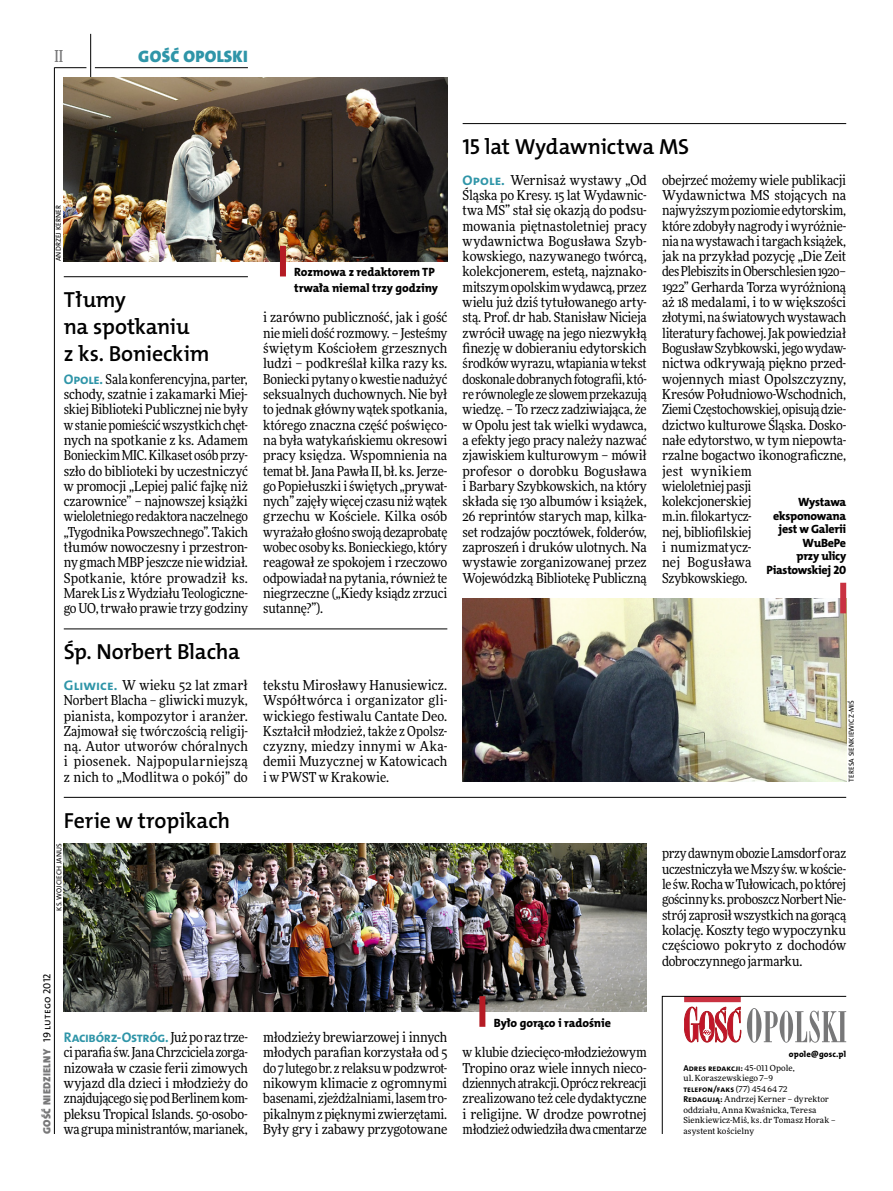
<style>
.page{position:relative;width:893px;height:1191px;background:#fff}
.page>*{position:absolute;margin:0;border:0;box-sizing:border-box;transform-origin:0 0}
.t1{font:21.9px/26.7px "The Mix HP6 Se Bld";letter-spacing:-.01em;color:#000}
.t2{font:16.65px "The Mix HP9 Blk";letter-spacing:.02em;color:#2f95a8}
.t3{font:500 16.5px "Freeday Narrow";color:#777778;scale:.9 1}
.t4{font:13.95px "The Mix HP7 Bld";letter-spacing:-.025em;color:#2f95a8}
.t5{font:13.65px/15.3px "Freeday Narrow News";letter-spacing:-.01em;color:#000;text-align:justify}
.t6{font:12px/13.5px "The Mix HP8 Ex Bld";letter-spacing:-.02em;color:#000}
.t7{font:10.5px "The Mix HP9 Blk";letter-spacing:.025em;color:#777778}
.t8{font:8.55px "The Mix HP7 Bld";letter-spacing:.005em;color:#000}
.t9{font:8.55px "The Mix HP8 Ex Bld";letter-spacing:.015em;color:#000}
.t10{font:8.4px/10.5px "Freeday News";letter-spacing:.01em;color:#000}
.t11{font:7.2px "The Mix HP5 Plain";letter-spacing:.015em;color:#000}
.s1{font-family:"The Mix HP7 Bld";font-size:13.95px;color:#2f95a8}
.s2{font-family:"The Mix HP5 Plain";color:#000}
.s3{font-family:"Freeday Narrow News";font-size:13.65px;color:#000}
.s4{font-family:"Freeday News";font-size:8.4px}
.s5{font-family:"The Mix HP7 Bld";font-size:8.55px}
</style>
<div class="page">
<hr style="left:54px;top:67px;width:1px;height:1067px;background:#000">
<hr style="left:90px;top:34px;width:1px;height:43px;background:#000">
<hr style="left:54px;top:67px;width:32px;height:1px;background:#000">
<hr style="left:95px;top:67px;width:153px;height:1px;background:#000">
<hr style="left:64px;top:797px;width:782px;height:1px;background:#000">
<hr style="left:64px;top:628px;width:383px;height:1px;background:#000">
<img style="left:64px;top:77px;width:383px;height:184px">
<img style="left:463px;top:598px;width:383px;height:184px">
<img style="left:64px;top:843px;width:583px;height:168px">
<div style="left:280px;top:246px;width:6px;height:30px;background:#b51b24"></div>
<div style="left:479px;top:996px;width:6px;height:30px;background:#b51b24"></div>
<hr style="left:463px;top:123px;width:383px;height:1px;background:#000">
<svg style="left:662px;top:996px;width:185px;height:138px"></svg>
<hr style="left:64px;top:276px;width:184px;height:1px;background:#000">
<div style="left:840px;top:583px;width:6px;height:30px;background:#c93241"></div>
<p class="t3" style="left:54px;top:46px;width:11px">II</p>
<p class="t2" style="left:138px;top:46px;width:111px">GOŚĆ OPOLSKI</p>
<p class="t11" style="left:54px;top:261px;width:57px;rotate:-90deg">Andrzej Kerner</p>
<h1 class="t1" style="left:64px;top:286px;width:147px">Tłumy<br>na spotkaniu<br>z ks. Bonieckim</h1>
<p class="t5" style="left:64px;top:371px;width:186px"><span class="s1">Opole.</span> Sala konferencyjna, parter, schody, szatnie i zakamarki Miej&shy;skiej Biblioteki Publicznej nie były w stanie pomieścić wszystkich chęt&shy;nych na spotkanie z ks. Adamem Bonieckim MIC. Kilkaset osób przy&shy;szło do biblioteki by uczestniczyć w promocji „Lepiej palić fajkę niż czarownice” – najnowszej książki wieloletniego redaktora naczelnego „Tygodnika Powszechnego”. Takich tłumów nowoczesny i przestron&shy;ny gmach MBP jeszcze nie widział.<br>Spotkanie, które prowadził ks.<br>Marek Lis z Wydziału Teologiczne&shy;go UO, trwało prawie trzy godziny</p>
<h1 class="t1" style="left:64px;top:638px;width:178px">Śp. Norbert Blacha</h1>
<p class="t6" style="left:294px;top:265px;width:145px;line-height:15.3px">Rozmowa z redaktorem TP trwała niemal trzy godziny</p>
<p class="t5" style="left:263px;top:310px;width:186px">i zarówno publiczność, jak i gość nie mieli dość rozmowy. – Jesteśmy świętym Kościołem grzesznych ludzi – podkreślał kilka razy ks.<br>Boniecki pytany o kwestie nadużyć seksualnych duchownych. Nie był to jednak główny wątek spotkania, którego znaczna część poświęco&shy;na była watykańskiemu okresowi pracy księdza. Wspomnienia na temat bł. Jana Pawła II, bł. ks. Jerze&shy;go Popiełuszki i świętych „prywat&shy;nych” zajęły więcej czasu niż wątek grzechu w Kościele. Kilka osób wyrażało głośno swoją dezaprobatę wobec osoby ks. Bonieckiego, który reagował ze spokojem i rzeczowo odpowiadał na pytania, również te niegrzeczne („Kiedy ksiądz zrzuci sutannę?”).</p>
<p class="t5" style="left:64px;top:677px;width:186px"><span class="s1">Gliwice.</span> W wieku 52 lat zmarł Norbert Blacha – gliwicki muzyk, pianista, kompozytor i aranżer.<br>Zajmował się twórczością religij&shy;ną. Autor utworów chóralnych i piosenek. Najpopularniejszą z nich to „Modlitwa o pokój” do</p>
<p class="t5" style="left:263px;top:677px;width:186px">tekstu Mirosławy Hanusiewicz.<br>Współtwórca i organizator gli&shy;wickiego festiwalu Cantate Deo.<br>Kształcił młodzież, także z Opolsz&shy;czyzny, miedzy innymi w Aka&shy;demii Muzycznej w Katowicach i w PWST w Krakowie.</p>
<h1 class="t1" style="left:64px;top:807px;width:168px">Ferie w tropikach</h1>
<p class="t11" style="left:55px;top:910px;width:68px;rotate:-90deg">ks. Wojciech Janus</p>
<p class="t7" style="left:40px;top:1134px;width:162px;rotate:-90deg">GOŚĆ NIEDZIELNY <span class="s2">19 lutego 2012</span></p>
<p class="t4" style="left:64px;top:1028px;width:186px">Racibórz-Ostróg. <span class="s3">Już po raz trze-</span></p>
<p class="t5" style="left:64px;top:1044px;width:186px">ci parafia św. Jana Chrzciciela zorga&shy;nizowała w czasie ferii zimowych wyjazd dla dzieci i młodzieży do znajdującego się pod Berlinem kom&shy;pleksu Tropical Islands. 50-osobo&shy;wa grupa ministrantów, marianek,</p>
<p class="t5" style="left:263px;top:1029px;width:186px">młodzieży brewiarzowej i innych młodych parafian korzystała od 5 do 7 lutego br. z relaksu w podzwrot&shy;nikowym klimacie z ogromnymi basenami, zjeżdżalniami, lasem tro&shy;pikalnym z pięknymi zwierzętami.<br>Były gry i zabawy przygotowane</p>
<h1 class="t1" style="left:463px;top:133px;width:228px">15 lat Wydawnictwa MS</h1>
<p class="t5" style="left:463px;top:172px;width:186px"><span class="s1">Opole.</span> Wernisaż wystawy „Od Śląska po Kresy. 15 lat Wydawnic&shy;twa MS” stał się okazją do podsu&shy;mowania piętnastoletniej pracy wydawnictwa Bogusława Szyb&shy;kowskiego, nazywanego twórcą, kolekcjonerem, estetą, najznako&shy;mitszym opolskim wydawcą, przez wielu już dziś tytułowanego arty&shy;stą. Prof. dr hab. Stanisław Nicieja zwrócił uwagę na jego niezwykłą finezję w dobieraniu edytorskich środków wyrazu, wtapiania w tekst doskonale dobranych fotografii, któ&shy;re równolegle ze slowem przekazują wiedzę. – To rzecz zadziwiająca, że w Opolu jest tak wielki wydawca, a efekty jego pracy należy nazwać zjawiskiem kulturowym – mówił profesor o dorobku Bogusława i Barbary Szybkowskich, na który składa się 130 albumów i książek, 26 reprintów starych map, kilka&shy;set rodzajów pocztówek, folderów, zaproszeń i druków ulotnych. Na wystawie zorganizowanej przez Wojewódzką Bibliotekę Publiczną</p>
<p class="t5" style="left:662px;top:172px;width:186px;text-align:left">obejrzeć możemy wiele publikacji<br>Wydawnictwa MS stojących na najwyższym poziomie edytorskim, które zdobyły nagrody i wyróżnie&shy;nia na wystawach i targach książek, jak na przykład pozycję „Die Zeit des Plebiszits in Oberschlesien 1920–<br>1922” Gerharda Torza wyróżnioną aż 18 medalami, i to w większości złotymi, na światowych wystawach literatury fachowej. Jak powiedział<br>Bogusław Szybkowski, jego wydaw&shy;nictwa odkrywają piękno przed&shy;wojennych miast Opolszczyzny,<br>Kresów Południowo-Wschodnich,<br>Ziemi Częstochowskiej, opisują dzie&shy;dzictwo kulturowe Śląska. Dosko&shy;nałe edytorstwo, w tym niepowta&shy;rzalne bogactwo ikonograficzne, jest wynikiem<br>wieloletniej pasji<br>kolekcjonerskiej<br>m.in. filokartycz-<br>nej, bibliofilskiej<br>i numizmatycz-<br>nej Bogusława<br>Szybkowskiego.</p>
<p class="t6" style="left:766px;top:495px;width:81px;text-align:right">Wystawa eksponowana jest w Galerii<br>WuBePe<br>przy ulicy<br>Piastowskiej 20</p>
<p class="t11" style="left:847px;top:781px;width:83px;rotate:-90deg">Teresa Sienkiewicz-Miś</p>
<p class="t5" style="left:662px;top:845px;width:186px">przy dawnym obozie Lamsdorf oraz uczestniczyła we Mszy św. w koście&shy;le św. Rocha w Tułowicach, po której gościnny ks. proboszcz Norbert Nie&shy;strój zaprosił wszystkich na gorącą kolację. Koszty tego wypoczynku częściowo pokryto z dochodów dobroczynnego jarmarku.</p>
<p class="t6" style="left:494px;top:1016px;width:119px">Było gorąco i radośnie</p>
<p class="t5" style="left:463px;top:1044px;width:186px">w klubie dziecięco-młodzieżowym Tropino oraz wiele innych nieco&shy;dziennych atrakcji. Oprócz rekreacji zrealizowano też cele dydaktyczne i religijne. W drodze powrotnej młodzież odwiedziła dwa cmentarze</p>
<p class="t9" style="left:789px;top:1048px;width:59px">opole@gosc.pl</p>
<p class="t8" style="left:683px;top:1062px;width:113px">Adres redakcji: <span class="s4">45-011 Opole,</span></p>
<p class="t10" style="left:683px;top:1073px;width:91px">ul. Koraszewskiego 7–9</p>
<p class="t8" style="left:683px;top:1083px;width:106px">telefon/faks <span class="s4">(77) 454 64 72</span></p>
<p class="t10" style="left:683px;top:1094px;width:154px"><span class="s5">Redagują:</span> Andrzej Kerner – dyrektor oddziału, Anna Kwaśnicka, Teresa<br>Sienkiewicz-Miś, ks. dr Tomasz Horak – asystent kościelny</p>
</div>
